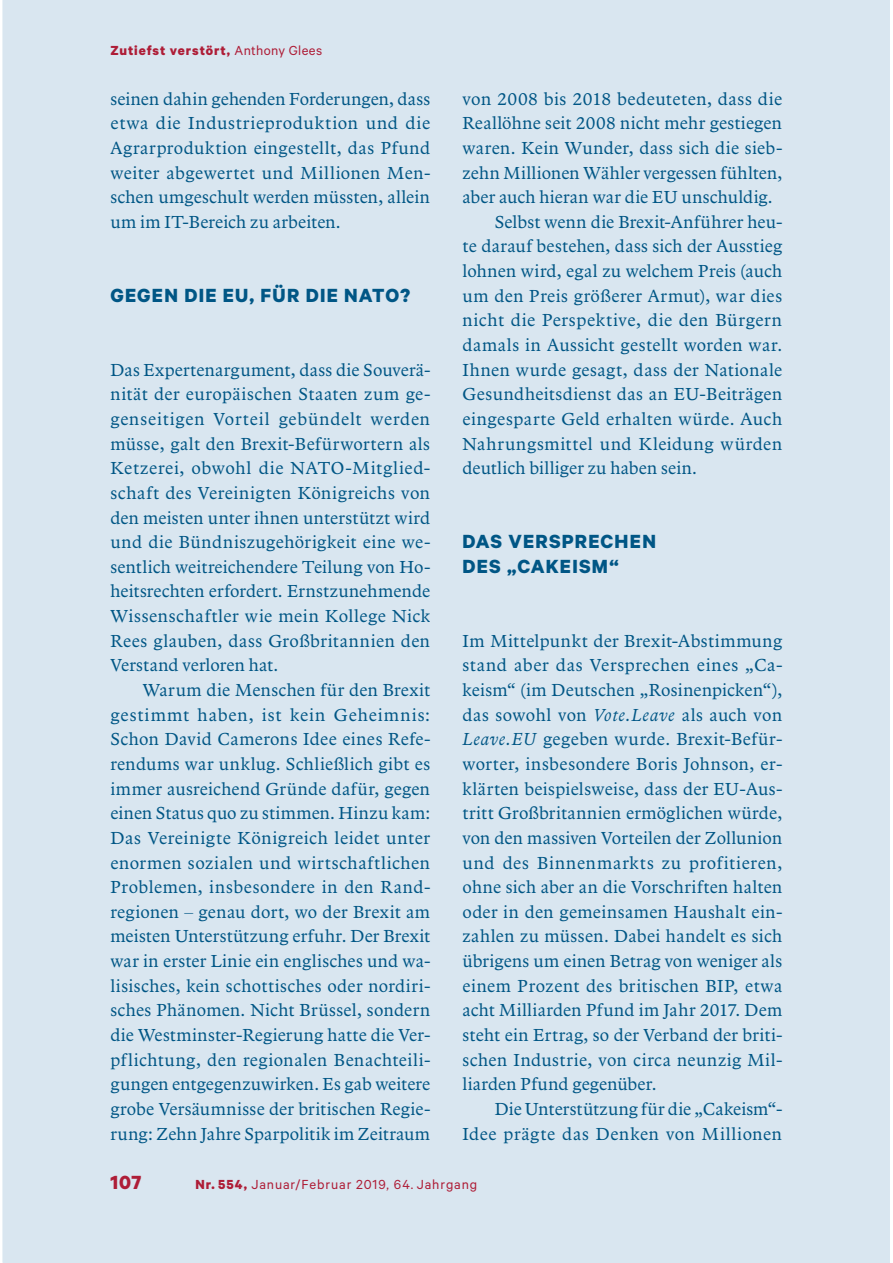
<style>
.page{position:relative;width:893px;height:1263px;background:#fff}
.page>*{position:absolute;margin:0;border:0;box-sizing:border-box;transform-origin:0 0}
.t1{font:700 21.45px/24.6px "Calibre";letter-spacing:.055em;color:#005685}
.t2{font:700 21.45px "Calibre";color:#ae1d37}
.t3{font:18px/24.6px "Arbesco DT";letter-spacing:.02em;color:#005685;text-align:justify}
.t4{font:14.85px "Calibre";letter-spacing:.06em;color:#ae1d37}
.t5{font:700 14.85px "Calibre";letter-spacing:.06em;color:#ae1d37}
.s1{font-weight:400}
.s2{font-style:italic}
.s3{font-weight:700}
</style>
<div class="page">
<div style="left:3px;top:0;width:887px;height:1263px;background:#d9e6f0"></div>
<p class="t5" style="left:110px;top:42px;width:213px">Zutiefst verstört, <span class="s1">Anthony Glees</span></p>
<p class="t3" style="left:110px;top:88px;width:321px">seinen dahin gehenden Forderungen, dass etwa die Industrieproduktion und die Agrar produktion eingestellt, das Pfund weiter abgewertet und Millionen Men&shy;schen umgeschult werden müssten, allein um im IT-Bereich zu arbeiten.</p>
<p class="t1" style="left:110px;top:282px;width:301px">GEGEN DIE EU, FÜR DIE NATO?</p>
<p class="t3" style="left:110px;top:359px;width:321px">Das Expertenargument, dass die Souverä&shy;nität der europäischen Staaten zum ge&shy;genseitigen Vorteil gebündelt werden müsse, galt den Brexit-Befürwortern als Ketzerei, obwohl die NATO-Mitglied&shy;schaft des Vereinigten Königreichs von den meisten unter ihnen unterstützt wird und die Bündniszugehörigkeit eine we&shy;sentlich weitreichendere Teilung von Ho&shy;heitsrechten erfordert. Ernstzunehmende Wissenschaftler wie mein Kollege Nick Rees glauben, dass Großbritannien den Verstand verloren hat.</p>
<p class="t3" style="left:110px;top:679px;width:321px;text-indent:32px">Warum die Menschen für den Brexit gestimmt haben, ist kein Geheimnis:<br>Schon David Camerons Idee eines Refe&shy;rendums war unklug. Schließlich gibt es immer ausreichend Gründe dafür, gegen einen Status quo zu stimmen. Hinzu kam:<br>Das Vereinigte Königreich leidet unter enormen sozialen und wirtschaftlichen Pro blemen, insbesondere in den Rand&shy;regionen – genau dort, wo der Brexit am meisten Unterstützung erfuhr. Der Brexit war in erster Linie ein englisches und wa&shy;lisisches, kein schottisches oder nordiri&shy;sches Phänomen. Nicht Brüssel, sondern die Westminster-Regierung hatte die Ver&shy;pflichtung, den regionalen Benachteili&shy;gungen entgegenzuwirken. Es gab weitere grobe Versäumnisse der britischen Regie&shy;rung: Zehn Jahre Sparpolitik im Zeitraum</p>
<p class="t3" style="left:462px;top:88px;width:321px">von 2008 bis 2018 bedeuteten, dass die</p>
<p class="t3" style="left:462px;top:112px;width:321px">Reallöhne seit 2008 nicht mehr gestiegen</p>
<p class="t3" style="left:462px;top:137px;width:321px">waren. Kein Wunder, dass sich die sieb-</p>
<p class="t3" style="left:462px;top:161px;width:321px">zehn Millionen Wähler vergessen fühlten,</p>
<p class="t3" style="left:462px;top:186px;width:312px">aber auch hieran war die EU unschuldig.</p>
<p class="t3" style="left:495px;top:211px;width:289px">Selbst wenn die Brexit-Anführer heu-</p>
<p class="t3" style="left:462px;top:235px;width:321px">te darauf bestehen, dass sich der Ausstieg</p>
<p class="t3" style="left:462px;top:260px;width:321px">lohnen wird, egal zu welchem Preis (auch</p>
<p class="t3" style="left:462px;top:285px;width:321px">um den Preis größerer Armut), war dies</p>
<p class="t3" style="left:462px;top:309px;width:321px">nicht die Perspektive, die den Bürgern</p>
<p class="t3" style="left:462px;top:334px;width:321px">damals in Aussicht gestellt worden war.</p>
<p class="t3" style="left:462px;top:359px;width:321px">Ihnen wurde gesagt, dass der Nationale</p>
<p class="t3" style="left:462px;top:383px;width:321px">Gesundheitsdienst das an EU-Beiträgen</p>
<p class="t3" style="left:462px;top:408px;width:321px">eingesparte Geld erhalten würde. Auch</p>
<p class="t3" style="left:462px;top:433px;width:321px">Nahrungsmittel und Kleidung würden</p>
<p class="t3" style="left:462px;top:457px;width:236px">deutlich billiger zu haben sein.</p>
<p class="t1" style="left:462px;top:528px;width:195px">DAS VERSPRECHEN<br>DES „ CAKEISM“</p>
<p class="t3" style="left:462px;top:630px;width:321px">Im Mittelpunkt der Brexit-Abstimmung stand aber das Versprechen eines „ Ca&shy;keism“ (im Deutschen „Rosinen picken“), das sowohl von <span class="s2">Vote.Leave</span> als auch von <span class="s2">Leave.EU</span> gegeben wurde. Brexit-Befür&shy;worter, insbesondere Boris Johnson, er&shy;klärten beispielsweise, dass der EU-Aus&shy;tritt Großbritannien ermöglichen würde, von den massiven Vorteilen der Zollunion und des Binnenmarkts zu profitieren, ohne sich aber an die Vorschriften halten oder in den gemeinsamen Haushalt ein&shy;zahlen zu müssen. Dabei handelt es sich übrigens um einen Betrag von weniger als einem Prozent des britischen BIP, etwa acht Milliarden Pfund im Jahr 2017. Dem steht ein Ertrag, so der Verband der briti&shy;schen Industrie, von circa neunzig Mil&shy;liarden Pfund gegenüber.</p>
<p class="t3" style="left:462px;top:1098px;width:321px;text-align:right">Die Unterstützung für die „Cakeism“-<br>Idee prägte das Denken von Millionen</p>
<p class="t2" style="left:110px;top:1169px;width:33px">107</p>
<p class="t4" style="left:195px;top:1179px;width:283px"><span class="s3">Nr. 554,</span> Januar/Februar 2019, 64. Jahrgang</p>
</div>
